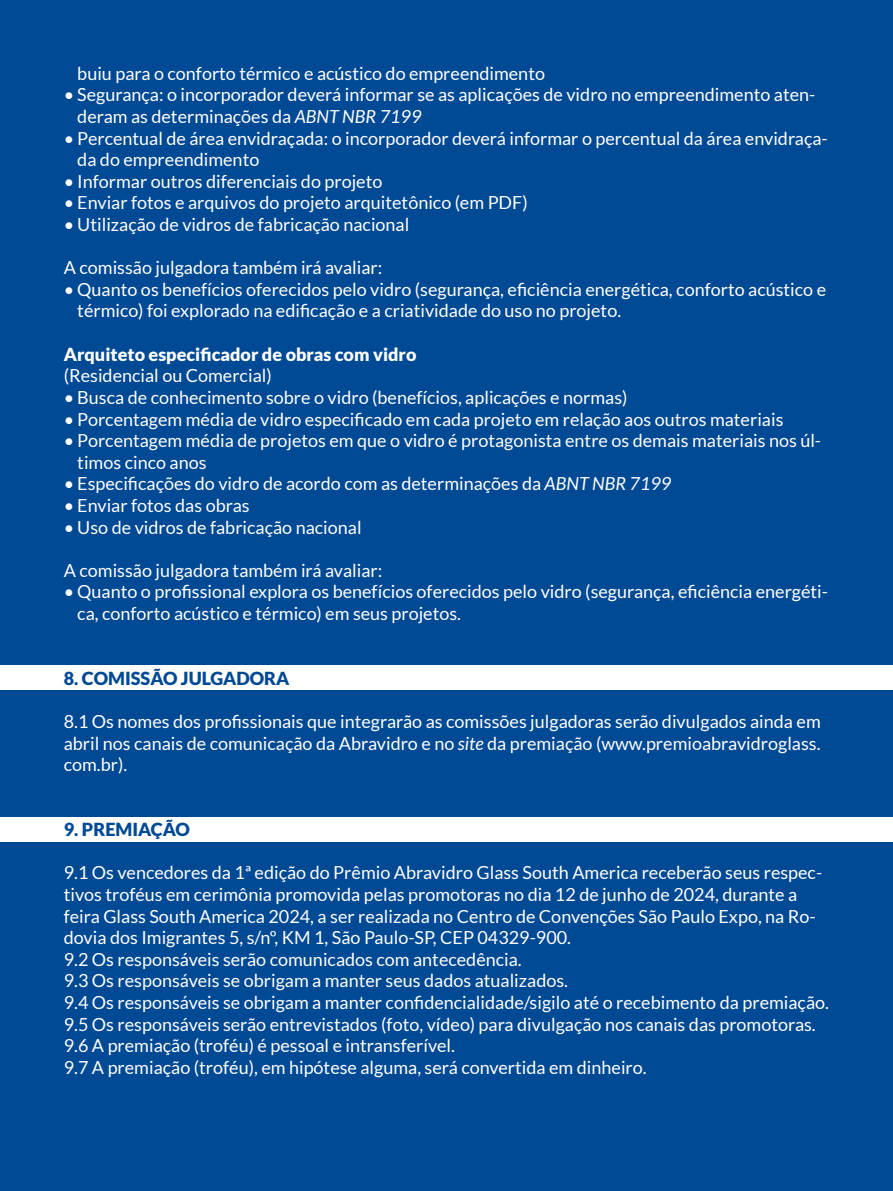
<style>
.page{position:relative;width:893px;height:1191px;background:#004994}
.page>*{position:absolute;margin:0;border:0;box-sizing:border-box;transform-origin:0 0}
.TEXTO_MATERIA{font:18px/21.6px "Lato";color:#fff}
.TEXTO_MATERIA-2{font:900 18px "Lato";color:#fff}
.TEXTO_MATERIA-3{font:900 18px "Lato";color:#004994}
.s1{font-style:italic}
</style>
<div class="page">
<div style="left:0;top:664px;width:893px;height:25px;background:#fff"></div>
<div style="left:0;top:816px;width:893px;height:25px;background:#fff"></div>
<p class="TEXTO_MATERIA" style="left:77px;top:62px;width:469px">buiu para o conforto térmico e acústico do empreendimento</p>
<p class="TEXTO_MATERIA" style="left:77px;top:84px;width:740px;text-indent:-14px">• Segurança: o incorporador deverá informar se as aplicações de vidro no empreendimento aten&shy;deram as determinações da <span class="s1">ABNT NBR 7199</span></p>
<p class="TEXTO_MATERIA" style="left:77px;top:127px;width:752px;text-indent:-14px">• Percentual de área envidraçada: o incorporador deverá informar o percentual da área envidraça&shy;da do empreendimento</p>
<p class="TEXTO_MATERIA" style="left:64px;top:170px;width:320px">• Informar outros diferenciais do projeto</p>
<p class="TEXTO_MATERIA" style="left:64px;top:192px;width:465px">• Enviar fotos e arquivos do projeto arquitetônico (em PDF)</p>
<p class="TEXTO_MATERIA" style="left:64px;top:214px;width:347px">• Utilização de vidros de fabricação nacional</p>
<p class="TEXTO_MATERIA" style="left:64px;top:257px;width:320px">A comissão julgadora também irá avaliar:</p>
<p class="TEXTO_MATERIA" style="left:77px;top:278px;width:750px;text-indent:-14px">• Quanto os benefícios oferecidos pelo vidro (segurança, eficiência energética, conforto acústico e térmico) foi explorado na edificação e a criatividade do uso no projeto.</p>
<p class="TEXTO_MATERIA-2" style="left:64px;top:343px;width:354px">Arquiteto especificador de obras com vidro</p>
<p class="TEXTO_MATERIA" style="left:64px;top:365px;width:210px">(Residencial ou Comercial)</p>
<p class="TEXTO_MATERIA" style="left:64px;top:386px;width:565px">• Busca de conhecimento sobre o vidro (benefícios, aplicações e normas)</p>
<p class="TEXTO_MATERIA" style="left:64px;top:408px;width:721px">• Porcentagem média de vidro especificado em cada projeto em relação aos outros materiais</p>
<p class="TEXTO_MATERIA" style="left:77px;top:430px;width:745px;text-indent:-14px">• Porcentagem média de projetos em que o vidro é protagonista entre os demais materiais nos úl&shy;timos cinco anos</p>
<p class="TEXTO_MATERIA" style="left:64px;top:473px;width:609px">• Especificações do vidro de acordo com as determinações da <span class="s1">ABNT NBR 7199</span></p>
<p class="TEXTO_MATERIA" style="left:64px;top:494px;width:187px">• Enviar fotos das obras</p>
<p class="TEXTO_MATERIA" style="left:64px;top:516px;width:299px">• Uso de vidros de fabricação nacional</p>
<p class="TEXTO_MATERIA" style="left:64px;top:559px;width:320px">A comissão julgadora também irá avaliar:</p>
<p class="TEXTO_MATERIA" style="left:77px;top:581px;width:752px;text-indent:-14px">• Quanto o profissional explora os benefícios oferecidos pelo vidro (segurança, eficiência energéti&shy;ca, conforto acústico e térmico) em seus projetos.</p>
<p class="TEXTO_MATERIA-3" style="left:64px;top:667px;width:227px">8. COMISSÃO JULGADORA</p>
<p class="TEXTO_MATERIA" style="left:64px;top:710px;width:758px;text-align:justify">8.1 Os nomes dos profissionais que integrarão as comissões julgadoras serão divulgados ainda em abril nos canais de comunicação da Abravidro e no <span class="s1">site</span> da premiação (www.premioabravidroglass. com.br).</p>
<p class="TEXTO_MATERIA-3" style="left:64px;top:819px;width:128px">9. PREMIAÇÃO</p>
<p class="TEXTO_MATERIA" style="left:64px;top:862px;width:760px">9.1 Os vencedores da 1ª edição do Prêmio Abravidro Glass South America receberão seus respec&shy;tivos troféus em cerimônia promovida pelas promotoras no dia 12 de junho de 2024, durante a feira Glass South America 2024, a ser realizada no Centro de Convenções São Paulo Expo, na Ro&shy;dovia dos Imigrantes 5, s/nº, KM 1, São Paulo-SP, CEP 04329-900.</p>
<p class="TEXTO_MATERIA" style="left:64px;top:948px;width:459px">9.2 Os responsáveis serão comunicados com antecedência.</p>
<p class="TEXTO_MATERIA" style="left:64px;top:970px;width:506px">9.3 Os responsáveis se obrigam a manter seus dados atualizados.</p>
<p class="TEXTO_MATERIA" style="left:64px;top:991px;width:767px">9.4 Os responsáveis se obrigam a manter confidencialidade/sigilo até o recebimento da premiação.</p>
<p class="TEXTO_MATERIA" style="left:64px;top:1013px;width:753px">9.5 Os responsáveis serão entrevistados (foto, vídeo) para divulgação nos canais das promotoras.</p>
<p class="TEXTO_MATERIA" style="left:64px;top:1034px;width:393px">9.6 A premiação (troféu) é pessoal e intransferível.</p>
<p class="TEXTO_MATERIA" style="left:64px;top:1056px;width:584px">9.7 A premiação (troféu), em hipótese alguma, será convertida em dinheiro.</p>
</div>
